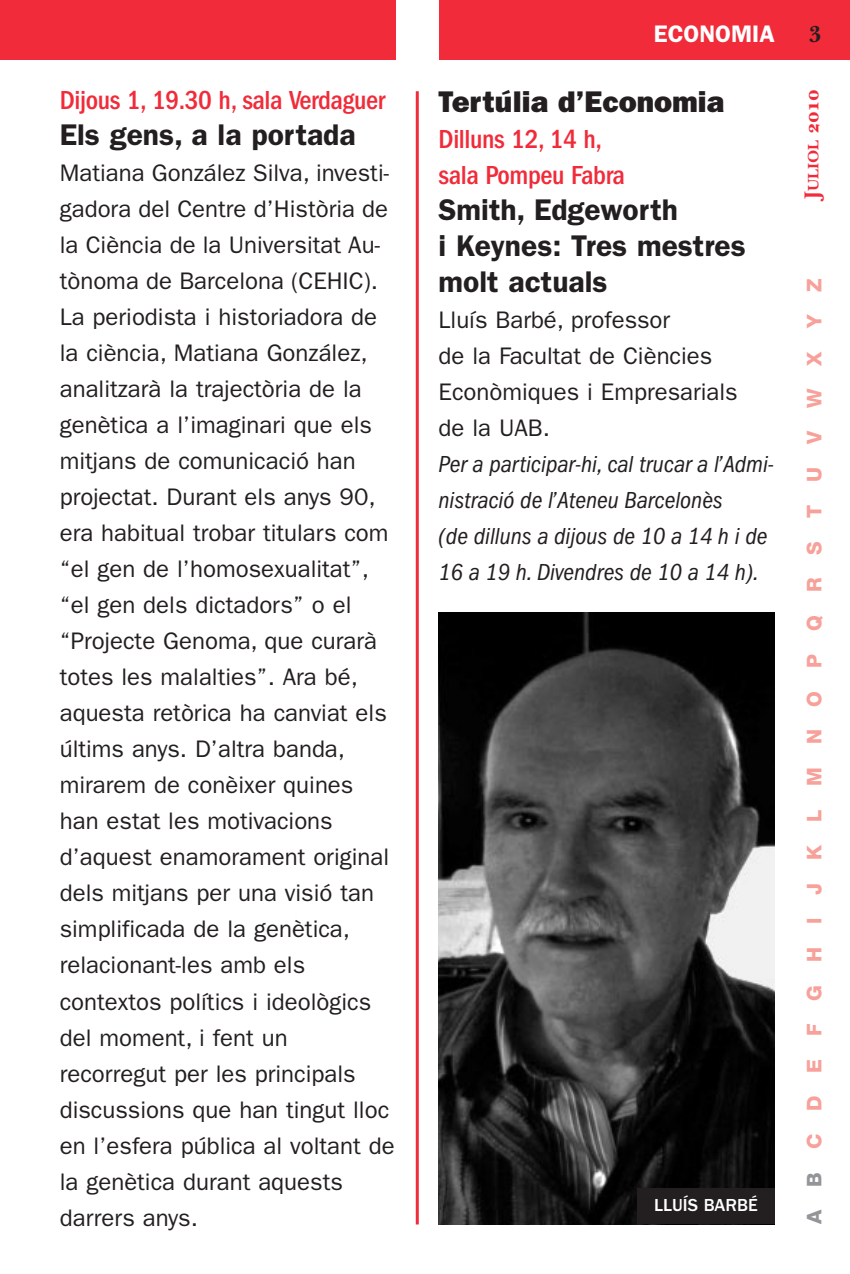
<style>
.page{position:relative;width:850px;height:1274px;background:#fff}
.page>*{position:absolute;margin:0;border:0;box-sizing:border-box;transform-origin:0 0}
.t1{font:600 30px/36px "Franklin Gothic";color:#231f20}
.t2{font:800 30px "Franklin Gothic";color:#231f20}
.t3{font:500 condensed 27px/36px "Franklin Gothic";letter-spacing:-.015em;color:#f12b39}
.t4{font:24px/36px "Franklin Gothic";color:#231f20}
.t5{font:italic condensed 24px/36px "Franklin Gothic";color:#231f20}
.t6{font:600 24px "Franklin Gothic";color:#fff}
.t7{font:700 24px "New Baskerville";color:#231f20}
.t8{font:21px "New Baskerville Bold SC";color:#f12b39}
.t9{font:800 20.4px "Helvetica Neue";letter-spacing:1.135em;color:#f7a19a}
.t10{font:500 18px "Franklin Gothic";color:#fff}
.s1{font-size:15.6px}
.s2{color:#939598}
</style>
<div class="page">
<div style="left:438px;top:0;width:411px;height:60px;background:#f12b39"></div>
<div style="left:0;top:0;width:396px;height:60px;background:#f12b39"></div>
<img style="left:438px;top:612px;width:336px;height:612px">
<div style="left:636px;top:1188px;width:138px;height:36px;background:#231f20"></div>
<hr style="left:415px;top:91px;width:3px;height:1133px;background:#f12b39">
<p class="t3" style="left:60px;top:84px;width:327px">Dijous 1, 19.30 h, sala Verdaguer</p>
<p class="t1" style="left:60px;top:120px;width:297px">Els gens, a la portada</p>
<p class="t4" style="left:60px;top:157px;width:336px">Matiana González Silva, investi&shy;gadora del Centre d’Història de la Ciència de la Universitat Au&shy;tònoma de Barcelona (CEHIC).<br>La periodista i historiadora de la ciència, Matiana González, analitzarà la trajectòria de la genètica a l’imaginari que els mitjans de comunicació han projectat. Durant els anys 90, era habitual trobar titulars com “el gen de l’homosexualitat”, “el gen dels dictadors” o el “Projecte Genoma, que curarà totes les malalties”. Ara bé, aquesta retòrica ha canviat els últims anys. D’altra banda, mirarem de conèixer quines han estat les motivacions d’aquest enamorament original dels mitjans per una visió tan simplificada de la genètica, relacionant-les amb els contextos polítics i ideològics del moment, i fent un recorregut per les principals discussions que han tingut lloc en l’esfera pública al voltant de la genètica durant aquests darrers anys.</p>
<p class="t6" style="left:653px;top:26px;width:122px">ECONOMIA</p>
<p class="t2" style="left:438px;top:91px;width:287px">Tertúlia d’Economia</p>
<p class="t3" style="left:438px;top:123px;width:188px">Dilluns 12, 14 h, sala Pompeu Fabra</p>
<p class="t1" style="left:438px;top:194px;width:308px">Smith, Edgeworth<br>i Keynes: Tres mestres molt actuals</p>
<p class="t4" style="left:438px;top:304px;width:300px">Lluís Barbé, professor<br>de la Facultat de Ciències<br>Econòmiques i Empresarials de la UAB.</p>
<p class="t5" style="left:438px;top:448px;width:337px">Per a participar-hi, cal trucar a l’Admi&shy;nistració de l’Ateneu Barcelonès<br>(de dilluns a dijous de 10 a 14 h i de 16 a 19 h. Divendres de 10 a 14 h).</p>
<p class="t10" style="left:653px;top:1198px;width:105px">LLUÍS BARBÉ</p>
<p class="t7" style="left:808px;top:26px;width:14px">3</p>
<p class="t8" style="left:804px;top:199px;width:111px;rotate:-90deg">J<span class="s1">ULIOL</span> 2010</p>
<p class="t9" style="left:806px;top:1224px;width:947px;rotate:-90deg"><span class="s2">AB</span>CDEFGHIJKLMNOPQRSTUVWXYZ</p>
</div>
